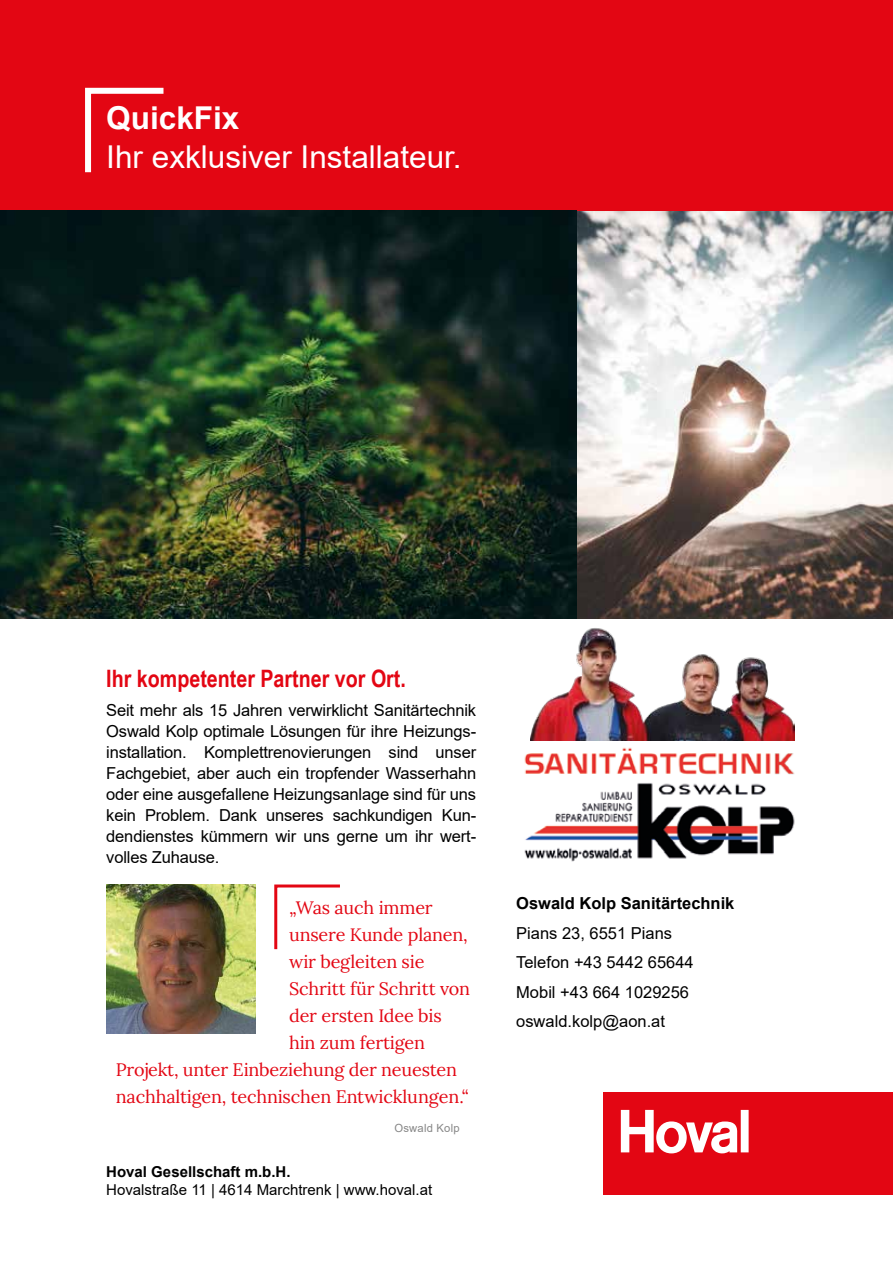
<style>
.page{position:relative;width:893px;height:1263px;background:#fff}
.page>*{position:absolute;margin:0;border:0;box-sizing:border-box;transform-origin:0 0}
.t1{font:31.5px "Arial";color:#fff}
.t2{font:700 31.5px "Arial";color:#fff}
.t3{font:700 24px "Arial Narrow";color:#e30613}
.t4{font:18px "Lora";letter-spacing:-.01em;color:#e30613}
.t5{font:16.5px/21px "Arial";color:#000;text-align:justify}
.t6{font:700 16.5px "Arial";color:#000}
.t7{font:15px "Arial";color:#000}
.t8{font:700 15px "Arial";color:#000}
.t9{font:11.25px "Arial";letter-spacing:.02em;color:#878787}
</style>
<div class="page">
<img style="left:576px;top:210px;width:317px;height:408px">
<div style="left:0;top:0;width:893px;height:210px;background:#e30613"></div>
<svg style="left:85px;top:87px;width:79px;height:86px"></svg>
<div style="left:604px;top:1093px;width:289px;height:102px;background:#e30613"></div>
<svg style="left:621px;top:1110px;width:128px;height:43px"></svg>
<svg style="left:274px;top:884px;width:66px;height:66px"></svg>
<img style="left:106px;top:884px;width:149px;height:149px">
<img style="left:0;top:210px;width:576px;height:408px">
<img style="left:524px;top:747px;width:271px;height:114px">
<img style="left:530px;top:597px;width:264px;height:144px">
<h1 class="t2" style="left:106px;top:96px;width:135px">QuickFix</h1>
<h1 class="t1" style="left:106px;top:135px;width:357px">Ihr exklusiver Installateur.</h1>
<h2 class="t3" style="left:106px;top:660px;width:301px">Ihr kompetenter Partner vor Ort.</h2>
<p class="t5" style="left:106px;top:700px;width:371px">Seit mehr als 15 Jahren verwirklicht Sanitärtechnik Oswald Kolp optimale Lösungen für ihre Heizungs&shy;installation. Komplettrenovierungen sind unser Fachgebiet, aber auch ein tropfender Wasserhahn oder eine ausgefallene Heizungsanlage sind für uns kein Problem. Dank unseres sachkundigen Kun&shy;dendienstes kümmern wir uns gerne um ihr wert&shy;volles Zuhause.</p>
<p class="t4" style="left:289px;top:894px;width:145px">„Was auch immer</p>
<p class="t4" style="left:289px;top:921px;width:180px">unsere Kunde planen,</p>
<p class="t4" style="left:289px;top:948px;width:137px">wir begleiten sie</p>
<p class="t4" style="left:289px;top:975px;width:182px">Schritt für Schritt von</p>
<p class="t4" style="left:289px;top:1002px;width:154px">der ersten Idee bis</p>
<p class="t4" style="left:289px;top:1029px;width:137px">hin zum fertigen</p>
<p class="t4" style="left:116px;top:1056px;width:343px">Projekt, unter Einbeziehung der neuesten</p>
<p class="t4" style="left:116px;top:1083px;width:355px">nachhaltigen, technischen Entwicklungen.“</p>
<p class="t9" style="left:394px;top:1121px;width:67px">Oswald Kolp</p>
<p class="t8" style="left:106px;top:1161px;width:186px">Hoval Gesellschaft m.b.H.</p>
<p class="t7" style="left:106px;top:1179px;width:327px">Hovalstraße 11 | 4614 Marchtrenk | www.hoval.at</p>
<p class="t6" style="left:516px;top:892px;width:220px">Oswald Kolp Sanitärtechnik</p>
<p class="t5" style="left:516px;top:918px;width:179px;line-height:29.5px;text-align:left">Pians 23, 6551 Pians<br>Telefon +43 5442 65644<br>Mobil +43 664 1029256 oswald.kolp@aon.at</p>
</div>
